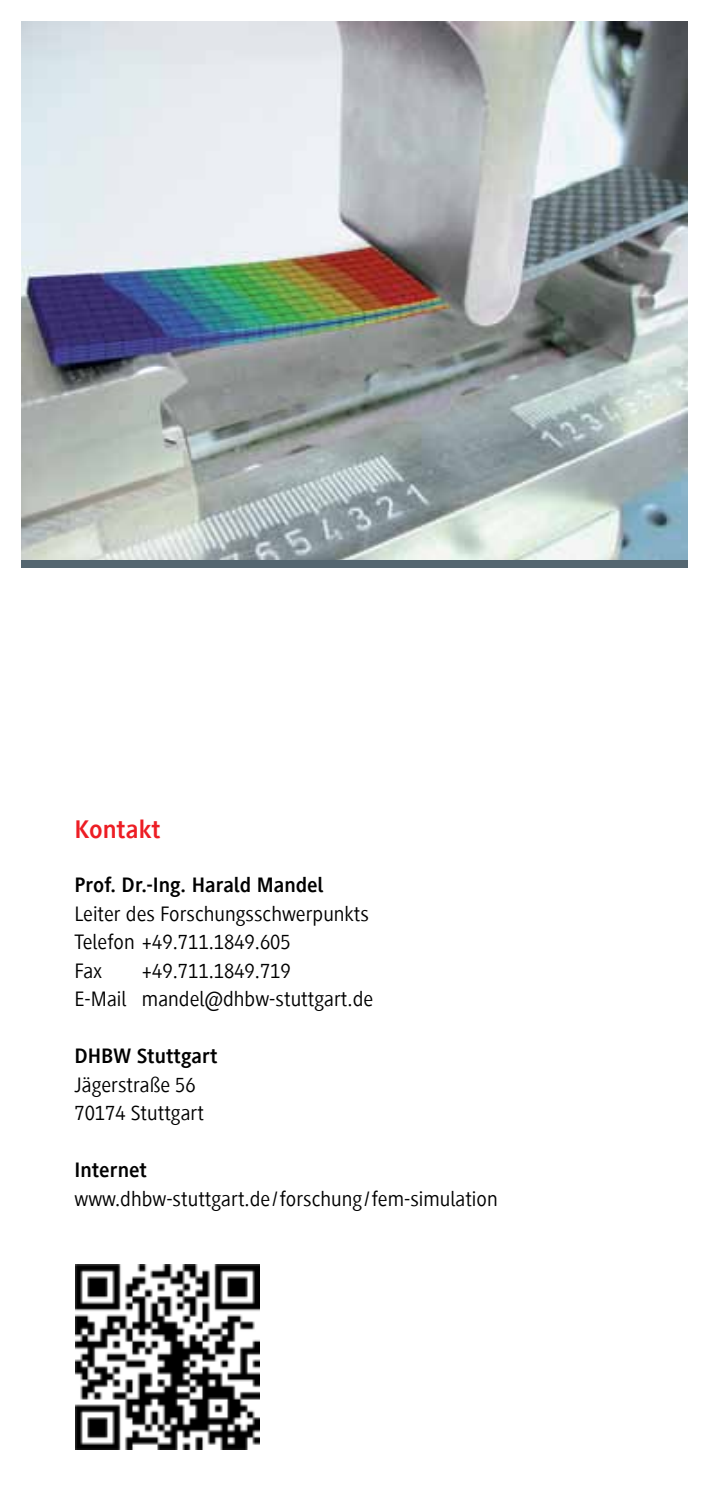
<style>
.page{position:relative;width:709px;height:1489px;background:#fff}
.page>*{position:absolute;margin:0;border:0;box-sizing:border-box;transform-origin:0 0}
.t1{font:700 26.25px "Generis Sans Com";color:#ed1d24}
.t2{font:21.5px/28.5px "Generis Sans Com";color:#000}
.t3{font:700 21.5px "Generis Sans Com";color:#000}
</style>
<div class="page">
<img style="left:21px;top:21px;width:666px;height:539px">
<div style="left:21px;top:560px;width:666px;height:7px;background:#546670"></div>
<img style="left:75px;top:1264px;width:185px;height:185px">
<p class="t1" style="left:74px;top:815px;width:88px">Kontakt</p>
<p class="t3" style="left:74px;top:873px;width:251px">Prof. Dr.-Ing. Harald Mandel</p>
<p class="t2" style="left:74px;top:899px;width:296px">Leiter des Forschungsschwerpunkts<br>Telefon +49.711.1849.605<br>Fax</p>
<p class="t2" style="left:74px;top:956px;width:300px;text-indent:68px">+49.711.1849.719<br>E-Mail mandel@dhbw-stuttgart.de</p>
<p class="t3" style="left:74px;top:1044px;width:145px">DHBW Stuttgart</p>
<p class="t2" style="left:74px;top:1070px;width:131px">Jägerstraße 56<br>70174 Stuttgart</p>
<p class="t3" style="left:74px;top:1158px;width:74px">Internet</p>
<p class="t2" style="left:74px;top:1184px;width:425px">www.dhbw-stuttgart.de/forschung/fem-simulation</p>
</div>
